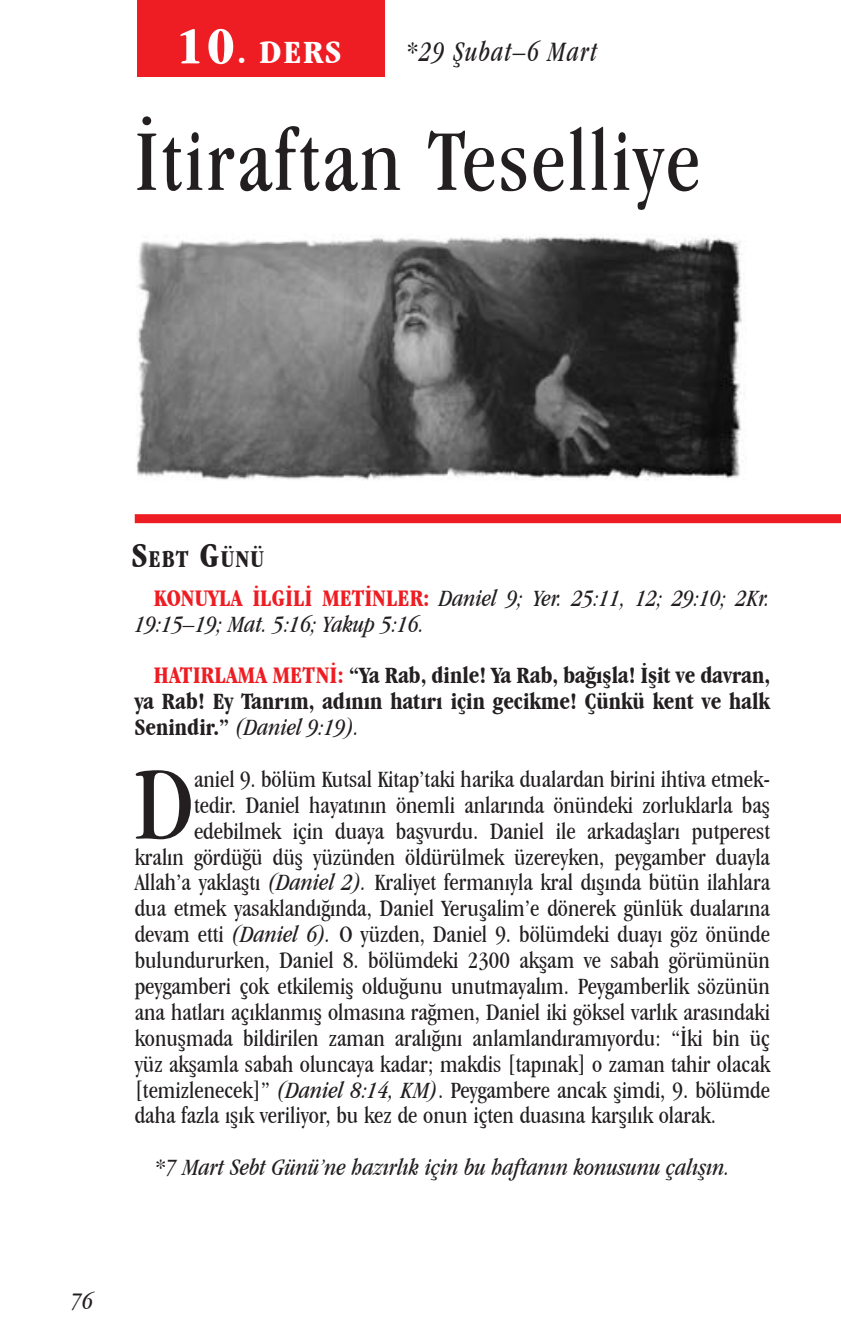
<style>
.page{position:relative;width:841px;height:1337px;background:#fff}
.page>*{position:absolute;margin:0;border:0;box-sizing:border-box;transform-origin:0 0}
.Capitular_Saturday{font:condensed 106.65px "Garamond IT Cby BT";color:#231f20}
.Lesson_Title{font:condensed 90px "Garamond IT Cby BT";letter-spacing:.025em;color:#231f20}
.Lesson_Start_Head{font:700 condensed 33.75px "Garamond IT Cby BT";color:#fff;scale:1.1 1}
.Lesson_Dates{font:italic condensed 29.25px "Garamond IT Cby BT";letter-spacing:.05em;color:#231f20;scale:.9 1}
.Sabbath_Afternoon_He{font:700 condensed 25.2px "Garamond IT Cby BT";letter-spacing:.035em;color:#231f20}
.t1{font:italic condensed 24.75px "Garamond IT Cby BT";color:#231f20}
.Capitular_Saturday-2{font:condensed 24.3px "Garamond IT Cby BT";color:#231f20}
.Friday_Body{font:700 condensed 24.3px/25.9px "Garamond IT Cby BT";color:#231f20;text-align:justify}
.Friday_Body-2{font:italic condensed 24.3px/25.9px "Garamond IT Cby BT";color:#231f20}
.Body{font:italic condensed 24.3px "Garamond IT Cby BT";color:#231f20}
.s1{font-size:54px}
.s2{font-size:36px}
.s3{font-weight:700;font-style:normal;font-size:24.75px;color:#ee1d23}
.s4{font-size:24.75px;color:#ee1d23}
.s5{font-weight:400;font-style:italic}
.s6{font-style:italic}
</style>
<div class="page">
<img style="left:136px;top:234px;width:610px;height:246px">
<div style="left:137px;top:0;width:248px;height:76px;background:#ee1d23"></div>
<div style="left:135px;top:514px;width:705px;height:9px;background:#ee1d23"></div>
<p class="Lesson_Start_Head" style="left:176px;top:33px;width:152px"><span class="s1">10</span>. DERS</p>
<p class="Lesson_Dates" style="left:405px;top:35px;width:215px">*29 Şubat–6 Mart</p>
<p class="Lesson_Title" style="left:135px;top:110px;width:567px">İtiraftan Teselliye</p>
<p class="Sabbath_Afternoon_He" style="left:132px;top:544px;width:134px"><span class="s2">S</span>ebt <span class="s2">G</span>ünü</p>
<p class="Friday_Body-2" style="left:135px;top:584px;width:636px;text-indent:19px"><span class="s3">KONUYLA İLGILI METINLER:</span> Daniel 9; Yer. 25:11, 12; 29:10; 2Kr.<br>19:15–19; Mat. 5:16; Yakup 5:16.</p>
<p class="Friday_Body" style="left:135px;top:662px;width:636px;text-indent:19px"><span class="s4">HATIRLAMA METNI:</span> “Ya Rab, dinle! Ya Rab, bağışla! İşit ve davran, ya Rab! Ey Tanrım, adının hatırı için gecikme! Çünkü kent ve halk Senindir.” <span class="s5">(Daniel 9:19).</span></p>
<p class="Capitular_Saturday" style="left:135px;top:743px;width:61px">D</p>
<p class="Capitular_Saturday-2" style="left:194px;top:765px;width:577px">aniel 9. bölüm Kutsal Kitap’taki harika dualardan birini ihtiva etmek-</p>
<p class="Capitular_Saturday-2" style="left:194px;top:791px;width:577px">tedir. Daniel hayatının önemli anlarında önündeki zorluklarla baş</p>
<p class="Capitular_Saturday-2" style="left:194px;top:817px;width:577px">edebilmek için duaya başvurdu. Daniel ile arkadaşları putperest</p>
<p class="Capitular_Saturday-2" style="left:135px;top:843px;width:636px">kralın gördüğü düş yüzünden öldürülmek üzereyken, peygamber duayla</p>
<p class="Capitular_Saturday-2" style="left:135px;top:868px;width:636px">Allah’a yaklaştı <span class="s6">(Daniel 2).</span> Kraliyet fermanıyla kral dışında bütün ilahlara</p>
<p class="Capitular_Saturday-2" style="left:135px;top:894px;width:636px">dua etmek yasaklandığında, Daniel Yeruşalim’e dönerek günlük dualarına</p>
<p class="Capitular_Saturday-2" style="left:135px;top:920px;width:636px">devam etti <span class="s6">(Daniel 6).</span> O yüzden, Daniel 9. bölümdeki duayı göz önünde</p>
<p class="Capitular_Saturday-2" style="left:135px;top:946px;width:636px">bulundururken, Daniel 8. bölümdeki 2300 akşam ve sabah görümünün</p>
<p class="Capitular_Saturday-2" style="left:135px;top:972px;width:636px">peygamberi çok etkilemiş olduğunu unutmayalım. Peygamberlik sözünün</p>
<p class="Capitular_Saturday-2" style="left:135px;top:998px;width:636px">ana hatları açıklanmış olmasına rağmen, Daniel iki göksel varlık arasındaki</p>
<p class="Capitular_Saturday-2" style="left:135px;top:1024px;width:636px">konuşmada bildirilen zaman aralığını anlamlandıramıyordu: “İki bin üç</p>
<p class="Capitular_Saturday-2" style="left:135px;top:1050px;width:636px">yüz akşamla sabah oluncaya kadar; makdis [tapınak] o zaman tahir olacak</p>
<p class="Capitular_Saturday-2" style="left:135px;top:1075px;width:636px">[temizlenecek]” <span class="s6">(Daniel 8:14, KM)</span>. Peygambere ancak şimdi, 9. bölümde</p>
<p class="Capitular_Saturday-2" style="left:135px;top:1101px;width:582px">daha fazla ışık veriliyor, bu kez de onun içten duasına karşılık olarak.</p>
<p class="Body" style="left:154px;top:1153px;width:577px">*7 Mart Sebt Günü’ne hazırlık için bu haftanın konusunu çalışın.</p>
<p class="t1" style="left:71px;top:1286px;width:23px">76</p>
</div>
